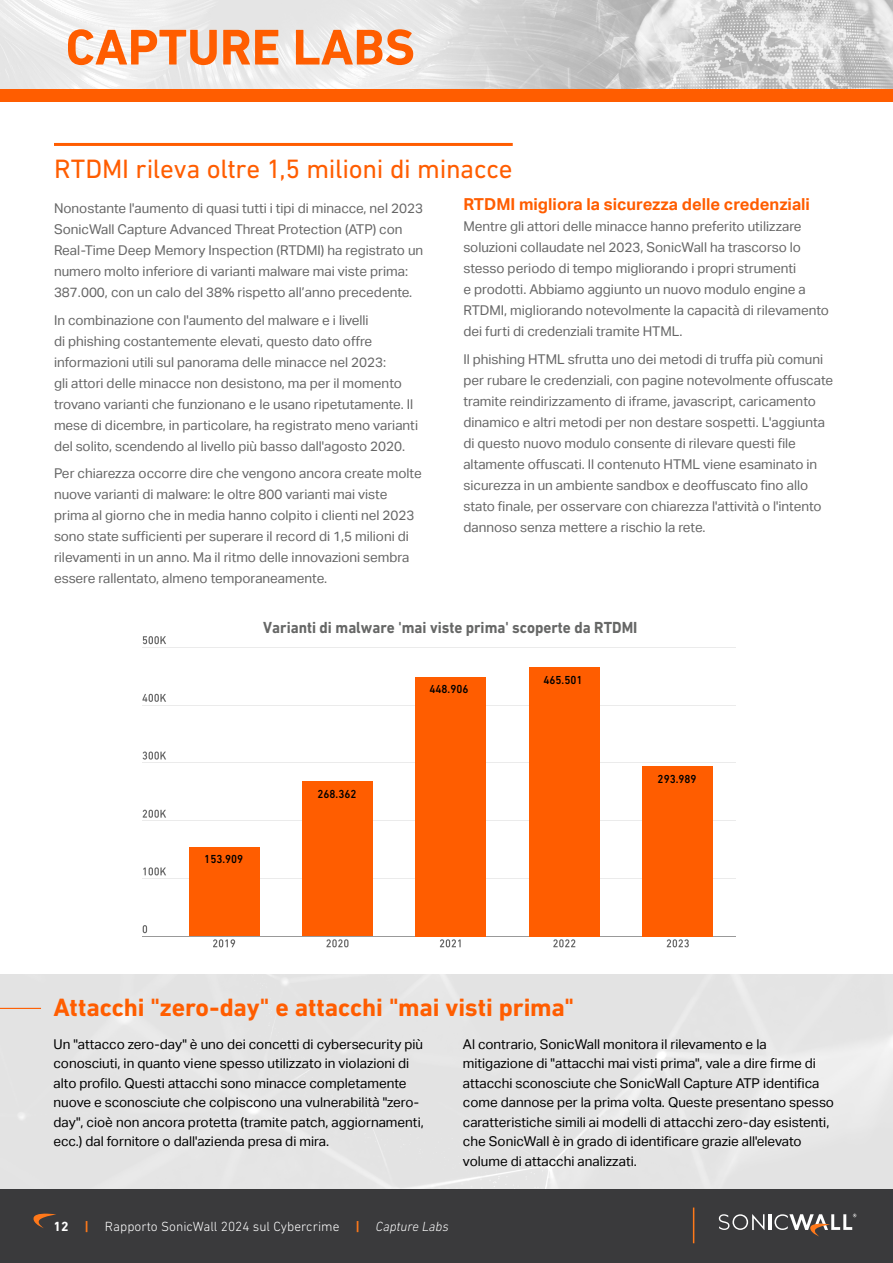
<style>
.page{position:relative;width:893px;height:1263px;background:#fff}
.page>*{position:absolute;margin:0;border:0;box-sizing:border-box;transform-origin:0 0}
.t1{font:700 51px "DIN Next LT Pro";color:#ff5d00}
.t2{font:27px "DIN Next LT Pro";letter-spacing:-.01em;color:#ff5d00}
.t3{font:700 25.5px "DIN Next LT Pro";letter-spacing:-.005em;color:#ff5d00}
.t4{font:700 16.5px "Aktiv Grotesk";color:#ff5d00}
.t5{font:700 16.35px "DIN Next LT Pro";color:#666766;scale:.93 1}
.t6{font:13.5px/21px "Aktiv Grotesk";color:#666}
.t7{font:13.5px/19.5px "Aktiv Grotesk";color:#000}
.t8{font:300 13.5px "DIN Next LT Pro";color:#fff}
.t9{font:500 11.85px "DIN Next LT Pro";color:#000;scale:.93 1}
.s1{font-weight:700}
.s2{font-weight:700;color:#ff791a}
.s3{font-style:italic}
</style>
<div class="page">
<div style="left:0;top:1189px;width:893px;height:74px;background:#3a3a3c"></div>
<hr style="left:693px;top:1207px;width:1px;height:36px;background:#ff791a">
<hr style="left:769px;top:1214px;width:3px;height:16px;background:#fff">
<svg style="left:719px;top:1214px;width:45px;height:16px"></svg>
<svg style="left:774px;top:1214px;width:82px;height:22px"></svg>
<svg style="left:33px;top:1213px;width:23px;height:15px"></svg>
<img style="left:0;top:0;width:893px;height:90px">
<div style="left:0;top:90px;width:893px;height:12px;background:#ff5d00"></div>
<hr style="left:54px;top:143px;width:459px;height:3px;background:#ff5d00">
<hr style="left:0;top:1008px;width:41px;height:1px;background:#ff5d00">
<svg style="left:143px;top:636px;width:23px;height:8px"></svg>
<svg style="left:142px;top:694px;width:24px;height:8px"></svg>
<svg style="left:143px;top:751px;width:23px;height:9px"></svg>
<svg style="left:143px;top:810px;width:23px;height:8px"></svg>
<svg style="left:143px;top:867px;width:23px;height:8px"></svg>
<svg style="left:143px;top:925px;width:4px;height:8px"></svg>
<hr style="left:142px;top:647px;width:593px;height:1px;background:#999">
<hr style="left:142px;top:705px;width:593px;height:1px;background:#999">
<hr style="left:142px;top:763px;width:593px;height:1px;background:#999">
<hr style="left:142px;top:821px;width:593px;height:1px;background:#999">
<hr style="left:142px;top:878px;width:593px;height:1px;background:#999">
<svg style="left:213px;top:939px;width:22px;height:8px"></svg>
<svg style="left:326px;top:939px;width:22px;height:8px"></svg>
<svg style="left:440px;top:939px;width:21px;height:8px"></svg>
<svg style="left:553px;top:939px;width:22px;height:8px"></svg>
<svg style="left:667px;top:939px;width:22px;height:8px"></svg>
<hr style="left:142px;top:936px;width:593px;height:1px;background:#999">
<div style="left:189px;top:847px;width:70px;height:89px;background:#ff5d00"></div>
<div style="left:302px;top:781px;width:71px;height:155px;background:#ff5d00"></div>
<div style="left:416px;top:677px;width:70px;height:259px;background:#ff5d00"></div>
<div style="left:529px;top:667px;width:70px;height:269px;background:#ff5d00"></div>
<div style="left:643px;top:766px;width:70px;height:170px;background:#ff5d00"></div>
<h1 class="t1" style="left:66px;top:17px;width:351px">CAPTURE LABS</h1>
<h2 class="t2" style="left:54px;top:153px;width:460px">RTDMI rileva oltre 1,5 milioni di minacce</h2>
<p class="t6" style="left:54px;top:198px;width:371px">Nonostante l'aumento di quasi tutti i tipi di minacce, nel 2023<br>SonicWall Capture Advanced Threat Protection (ATP) con Real-Time Deep Memory Inspection (RTDMI) ha registrato un numero molto inferiore di varianti malware mai viste prima:<br>387.000, con un calo del 38% rispetto all’anno precedente.</p>
<p class="t6" style="left:54px;top:309px;width:366px">In combinazione con l'aumento del malware e i livelli<br>di phishing costantemente elevati, questo dato offre informazioni utili sul panorama delle minacce nel 2023:<br>gli attori delle minacce non desistono, ma per il momento trovano varianti che funzionano e le usano ripetutamente. Il mese di dicembre, in particolare, ha registrato meno varianti del solito, scendendo al livello più basso dall'agosto 2020.</p>
<p class="t6" style="left:54px;top:463px;width:369px">Per chiarezza occorre dire che vengono ancora create molte nuove varianti di malware: le oltre 800 varianti mai viste prima al giorno che in media hanno colpito i clienti nel 2023 sono state sufficienti per superare il record di 1,5 milioni di rilevamenti in un anno. Ma il ritmo delle innovazioni sembra essere rallentato, almeno temporaneamente.</p>
<p class="t4" style="left:463px;top:194px;width:348px">RTDMI migliora la sicurezza delle credenziali</p>
<p class="t6" style="left:463px;top:216px;width:367px">Mentre gli attori delle minacce hanno preferito utilizzare soluzioni collaudate nel 2023, SonicWall ha trascorso lo stesso periodo di tempo migliorando i propri strumenti<br>e prodotti. Abbiamo aggiunto un nuovo modulo engine a RTDMI, migliorando notevolmente la capacità di rilevamento dei furti di credenziali tramite HTML.</p>
<p class="t6" style="left:463px;top:348px;width:371px">Il phishing HTML sfrutta uno dei metodi di truffa più comuni per rubare le credenziali, con pagine notevolmente offuscate tramite reindirizzamento di iframe, javascript, caricamento dinamico e altri metodi per non destare sospetti. L'aggiunta di questo nuovo modulo consente di rilevare questi file altamente offuscati. Il contenuto HTML viene esaminato in sicurezza in un ambiente sandbox e deoffuscato fino allo stato finale, per osservare con chiarezza l'attività o l'intento dannoso senza mettere a rischio la rete.</p>
<p class="t5" style="left:263px;top:618px;width:404px">Varianti di malware 'mai viste prima' scoperte da RTDMI</p>
<p class="t9" style="left:204px;top:852px;width:43px">153.909</p>
<p class="t9" style="left:317px;top:787px;width:43px">268.362</p>
<p class="t9" style="left:429px;top:682px;width:43px">448.906</p>
<p class="t9" style="left:543px;top:673px;width:43px">465.501</p>
<p class="t9" style="left:658px;top:772px;width:43px">293.989</p>
<h3 class="t3" style="left:54px;top:992px;width:522px">Attacchi "zero-day" e attacchi "mai visti prima"</h3>
<p class="t7" style="left:54px;top:1034px;width:372px">Un "attacco zero-day" è uno dei concetti di cybersecurity più conosciuti, in quanto viene spesso utilizzato in violazioni di alto profilo. Questi attacchi sono minacce completamente nuove e sconosciute che colpiscono una vulnerabilità "zero&shy;day", cioè non ancora protetta (tramite patch, aggiornamenti, ecc.) dal fornitore o dall'azienda presa di mira.</p>
<p class="t7" style="left:463px;top:1034px;width:372px">Al contrario, SonicWall monitora il rilevamento e la mitigazione di "attacchi mai visti prima", vale a dire firme di attacchi sconosciute che SonicWall Capture ATP identifica come dannose per la prima volta. Queste presentano spesso caratteristiche simili ai modelli di attacchi zero-day esistenti, che SonicWall è in grado di identificare grazie all'elevato volume di attacchi analizzati.</p>
<p class="t8" style="left:54px;top:1219px;width:397px"><span class="s1">12</span> <span class="s2">|</span> Rapporto SonicWall 2024 sul Cybercrime <span class="s2">|</span> <span class="s3">Capture Labs</span></p>
</div>
